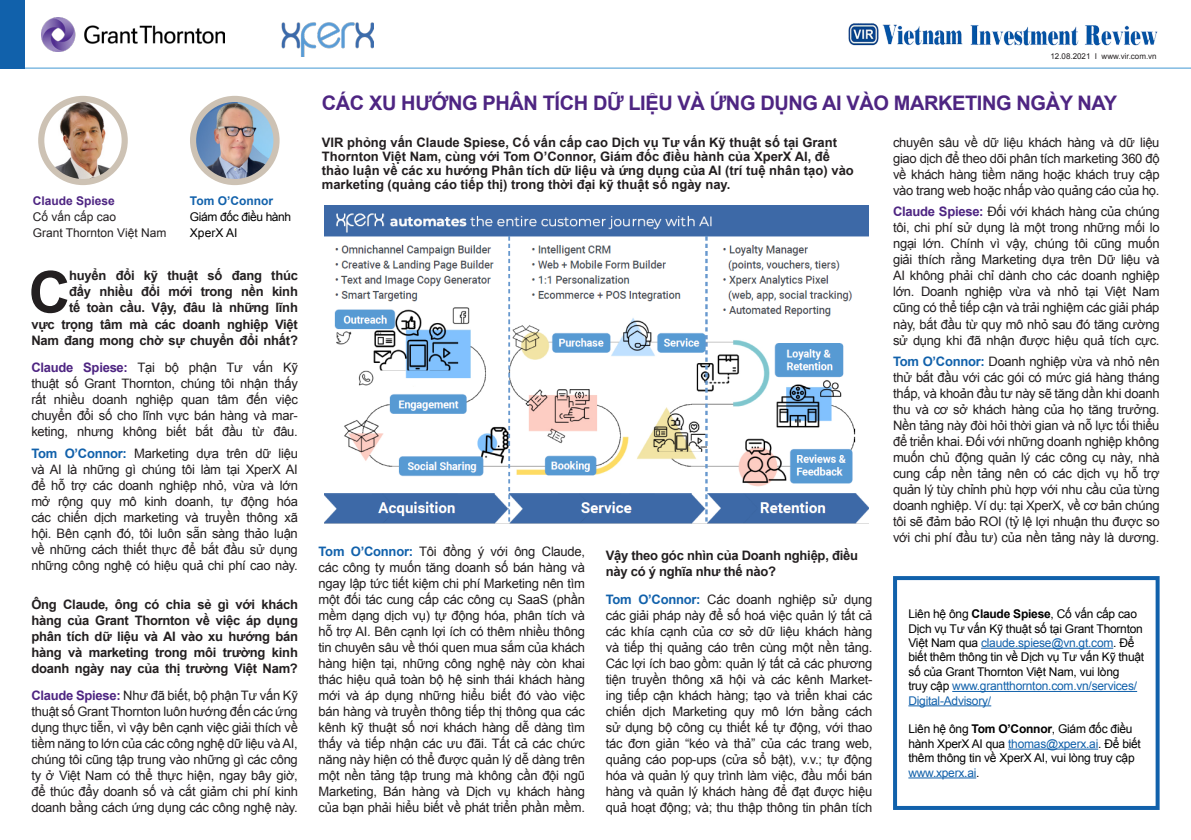
<style>
.page{position:relative;width:1191px;height:840px;background:#fff}
.page>*{position:absolute;margin:0;border:0;box-sizing:border-box;transform-origin:0 0}
.t1{font:700 57.8px "Arial";color:#231f20}
.t2{font:700 20px "Arial";letter-spacing:-.02em;color:#4e2582}
.t3{font:13px/16px "Arial";letter-spacing:-.02em;color:#231f20;text-align:justify}
.t4{font:700 13px/16px "Arial";letter-spacing:-.02em;color:#231f20;text-align:right}
.t5{font:700 13px/14px "Arial";color:#231f20}
.t6{font:12px/14.4px "Arial";letter-spacing:-.02em;color:#000}
.profile_black{font:12px "Arial";color:#231f20}
._05_Subheading_one_B{font:700 12px "Arial";color:#4e2582}
._05_Subheading_one_B-2{font:700 12px "Arial";color:#1161ab}
.t7{font:8px "Arial";color:#231f20}
.s1{font-weight:700;color:#4e2582}
.s2{font-weight:700;color:#1161ab}
.s3{font-weight:700}
.s4{color:#1161ab}
</style>
<div class="page">
<img style="left:42px;top:17px;width:182px;height:34px">
<hr style="left:981px;top:647px;width:132px;height:1px;background:#1161ab">
<hr style="left:952px;top:690px;width:185px;height:1px;background:#1161ab">
<hr style="left:908px;top:705px;width:83px;height:1px;background:#1161ab">
<hr style="left:1008px;top:748px;width:90px;height:1px;background:#1161ab">
<hr style="left:908px;top:777px;width:68px;height:1px;background:#1161ab">
<div style="left:893px;top:575px;width:266px;height:234px;border:4px solid #1161ab"></div>
<img style="left:324px;top:205px;width:544px;height:318px">
<img style="left:41px;top:99px;width:84px;height:83px;border-radius:42px">
<div style="left:38px;top:96px;width:90px;height:89px;border:6px solid #cdc2b4;border-radius:50%"></div>
<img style="left:193px;top:101px;width:83px;height:81px">
<div style="left:190px;top:96px;width:89px;height:89px;border:6px solid #cdc2b4;border-radius:50%"></div>
<img style="left:281px;top:22px;width:93px;height:35px">
<img style="left:848px;top:23px;width:310px;height:23px">
<hr style="left:0;top:68px;width:1191px;height:1px;background:#4399d3">
<div style="left:0;top:0;width:24px;height:68px;background:#1161ab"></div>
<p class="_05_Subheading_one_B" style="left:33px;top:192px;width:84px">Claude Spiese</p>
<p class="profile_black" style="left:33px;top:208px;width:85px">Cố vấn cấp cao</p>
<p class="profile_black" style="left:33px;top:224px;width:135px">Grant Thornton Việt Nam</p>
<p class="_05_Subheading_one_B-2" style="left:190px;top:192px;width:85px">Tom O’Connor</p>
<p class="t6" style="left:190px;top:209px;width:103px">Giám đốc điều hành</p>
<p class="t6" style="left:190px;top:225px;width:49px">XperX AI</p>
<p class="t4" style="left:31px;top:268px;width:268px">huyển đổi kỹ thuật số đang thúc<br>đẩy nhiều đổi mới trong nền kinh<br>tế toàn cầu. Vậy, đâu là những lĩnh<br>vực trọng tâm mà các doanh nghiệp Việt Nam đang mong chờ sự chuyển đổi nhất?</p>
<p class="t3" style="left:31px;top:359px;width:268px"><span class="s1">Claude Spiese:</span> Tại bộ phận Tư vấn Kỹ thuật số Grant Thornton, chúng tôi nhận thấy rất nhiều doanh nghiệp quan tâm đến việc chuyển đổi số cho lĩnh vực bán hàng và mar&shy;keting, nhưng không biết bắt đầu từ đâu.</p>
<p class="t3" style="left:31px;top:445px;width:268px"><span class="s2">Tom O’Connor:</span> Marketing dựa trên dữ liệu và AI là những gì chúng tôi làm tại XperX AI để hỗ trợ các doanh nghiệp nhỏ, vừa và lớn mở rộng quy mô kinh doanh, tự động hóa các chiến dịch marketing và truyền thông xã hội. Bên cạnh đó, tôi luôn sẵn sàng thảo luận về những cách thiết thực để bắt đầu sử dụng những công nghệ có hiệu quả chi phí cao này.</p>
<p class="t4" style="left:31px;top:596px;width:268px;text-align:justify">Ông Claude, ông có chia sẻ gì với khách hàng của Grant Thornton về việc áp dụng phân tích dữ liệu và AI vào xu hướng bán hàng và marketing trong môi trường kinh doanh ngày nay của thị trường Việt Nam?</p>
<p class="t3" style="left:31px;top:687px;width:268px"><span class="s1">Claude Spiese:</span> Như đã biết, bộ phận Tư vấn Kỹ thuật số Grant Thornton luôn hướng đến các ứng dụng thực tiễn, vì vậy bên cạnh việc giải thích về tiềm năng to lớn của các công nghệ dữ liệu và AI, chúng tôi cũng tập trung vào những gì các công ty ở Việt Nam có thể thực hiện, ngay bây giờ, để thúc đẩy doanh số và cắt giảm chi phí kinh doanh bằng cách ứng dụng các công nghệ này.</p>
<p class="t1" style="left:29px;top:253px;width:43px">C</p>
<p class="t7" style="left:1050px;top:51px;width:108px">12.08.2021 I www.vir.com.vn</p>
<p class="t2" style="left:322px;top:90px;width:796px">CÁC XU HƯỚNG PHÂN TÍCH DỮ LIỆU VÀ ỨNG DỤNG AI VÀO MARKETING NGÀY NAY</p>
<p class="t5" style="left:322px;top:135px;width:533px">VIR phỏng vấn Claude Spiese, Cố vấn cấp cao Dịch vụ Tư vấn Kỹ thuật số tại Grant Thornton Việt Nam, cùng với Tom O’Connor, Giám đốc điều hành của XperX AI, để thảo luận về các xu hướng Phân tích dữ liệu và ứng dụng của AI (trí tuệ nhân tạo) vào marketing (quảng cáo tiếp thị) trong thời đại kỹ thuật số ngày nay.</p>
<p class="t3" style="left:893px;top:134px;width:268px">chuyên sâu về dữ liệu khách hàng và dữ liệu giao dịch để theo dõi phân tích marketing 360 độ về khách hàng tiềm năng hoặc khách truy cập vào trang web hoặc nhấp vào quảng cáo của họ.</p>
<p class="t3" style="left:893px;top:204px;width:268px"><span class="s1">Claude Spiese:</span> Đối với khách hàng của chúng tôi, chi phí sử dụng là một trong những mối lo ngại lớn. Chính vì vậy, chúng tôi cũng muốn giải thích rằng Marketing dựa trên Dữ liệu và AI không phải chỉ dành cho các doanh nghiệp lớn. Doanh nghiệp vừa và nhỏ tại Việt Nam cũng có thể tiếp cận và trải nghiệm các giải pháp này, bắt đầu từ quy mô nhỏ sau đó tăng cường sử dụng khi đã nhận được hiệu quả tích cực.</p>
<p class="t3" style="left:893px;top:353px;width:268px"><span class="s2">Tom O’Connor:</span> Doanh nghiệp vừa và nhỏ nên thử bắt đầu với các gói có mức giá hàng tháng thấp, và khoản đầu tư này sẽ tăng dần khi doanh thu và cơ sở khách hàng của họ tăng trưởng.<br>Nền tảng này đòi hỏi thời gian và nỗ lực tối thiểu để triển khai. Đối với những doanh nghiệp không muốn chủ động quản lý các công cụ này, nhà cung cấp nền tảng nên có các dịch vụ hỗ trợ quản lý tùy chỉnh phù hợp với nhu cầu của từng doanh nghiệp. Ví dụ: tại XperX, về cơ bản chúng tôi sẽ đảm bảo ROI (tỷ lệ lợi nhuận thu được so với chi phí đầu tư) của nền tảng này là dương.</p>
<p class="t3" style="left:318px;top:543px;width:268px"><span class="s2">Tom O’Connor:</span> Tôi đồng ý với ông Claude, các công ty muốn tăng doanh số bán hàng và ngay lập tức tiết kiệm chi phí Marketing nên tìm một đối tác cung cấp các công cụ SaaS (phần mềm dạng dịch vụ) tự động hóa, phân tích và hỗ trợ AI. Bên cạnh lợi ích có thêm nhiều thông tin chuyên sâu về thói quen mua sắm của khách hàng hiện tại, những công nghệ này còn khai thác hiệu quả toàn bộ hệ sinh thái khách hàng mới và áp dụng những hiểu biết đó vào việc bán hàng và truyền thông tiếp thị thông qua các kênh kỹ thuật số nơi khách hàng dễ dàng tìm thấy và tiếp nhận các ưu đãi. Tất cả các chức năng này hiện có thể được quản lý dễ dàng trên một nền tảng tập trung mà không cần đội ngũ Marketing, Bán hàng và Dịch vụ khách hàng của bạn phải hiểu biết về phát triển phần mềm.</p>
<p class="t4" style="left:606px;top:547px;width:254px;text-align:left">Vậy theo góc nhìn của Doanh nghiệp, điều này có ý nghĩa như thế nào?</p>
<p class="t3" style="left:606px;top:591px;width:268px"><span class="s2">Tom O’Connor:</span> Các doanh nghiệp sử dụng các giải pháp này để số hoá việc quản lý tất cả các khía cạnh của cơ sở dữ liệu khách hàng và tiếp thị quảng cáo trên cùng một nền tảng.<br>Các lợi ích bao gồm: quản lý tất cả các phương tiện truyền thông xã hội và các kênh Market&shy;ing tiếp cận khách hàng; tạo và triển khai các chiến dịch Marketing quy mô lớn bằng cách sử dụng bộ công cụ thiết kế tự động, với thao tác đơn giản “kéo và thả” của các trang web, quảng cáo pop-ups (cửa sổ bật), v.v.; tự động hóa và quản lý quy trình làm việc, đầu mối bán hàng và quản lý khách hàng để đạt được hiệu quả hoạt động; và; thu thập thông tin phân tích</p>
<p class="t6" style="left:908px;top:606px;width:237px">Liên hệ ông <span class="s3">Claude Spiese</span>, Cố vấn cấp cao Dịch vụ Tư vấn Kỹ thuật số tại Grant Thornton Việt Nam qua <span class="s4">claude.spiese@vn.gt.com</span>. Để biết thêm thông tin về Dịch vụ Tư vấn Kỹ thuật số của Grant Thornton Việt Nam, vui lòng<br>truy cập <span class="s4">www.grantthornton.com.vn/services/ Digital-Advisory/</span></p>
<p class="t6" style="left:908px;top:721px;width:234px">Liên hệ ông <span class="s3">Tom O’Connor</span>, Giám đốc điều hành XperX AI qua <span class="s4">thomas@xperx.ai</span>. Để biết thêm thông tin về XperX AI, vui lòng truy cập <span class="s4">www.xperx.ai</span>.</p>
</div>
